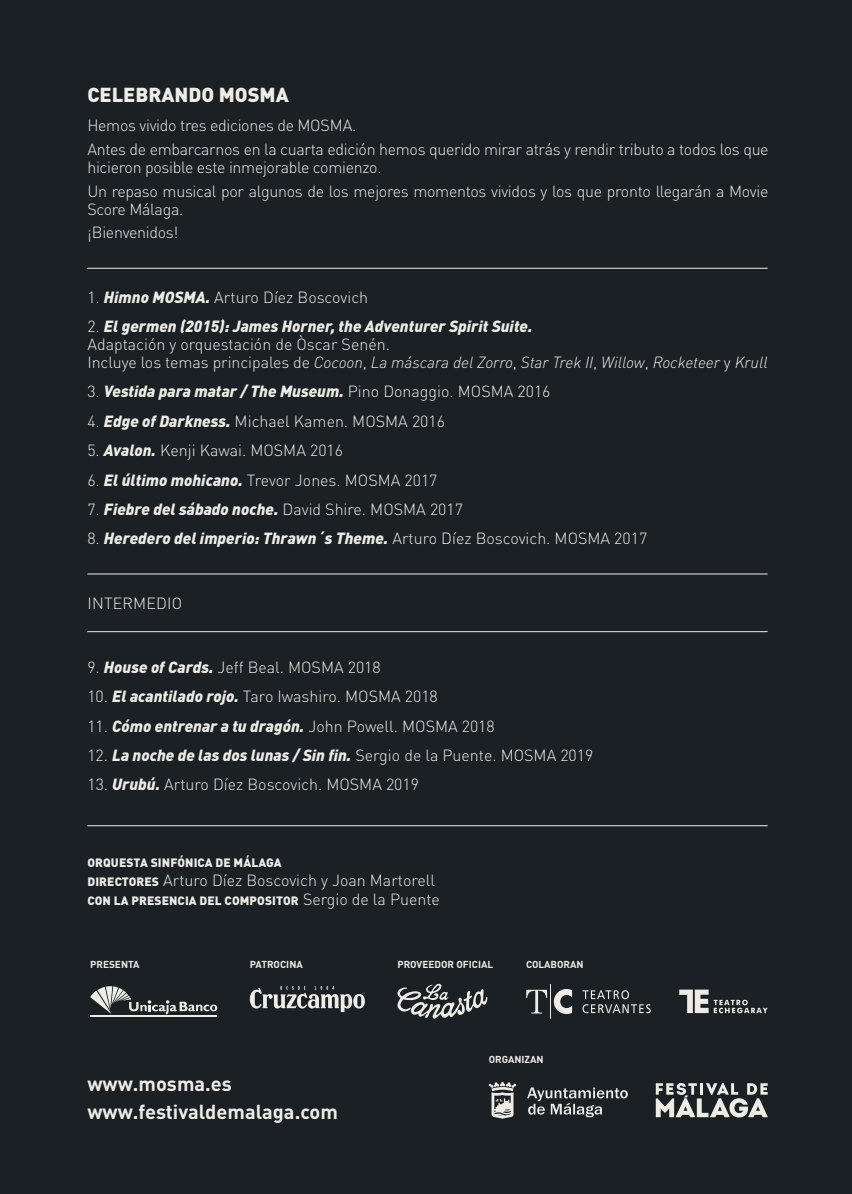
<style>
.page{position:relative;width:852px;height:1194px;background:#1a2024}
.page>*{position:absolute;margin:0;border:0;box-sizing:border-box;transform-origin:0 0}
.t1{font:700 20px/28px "DIN Pro";color:#efece6}
.t2{font:900 20px "DIN Pro";color:#efece6}
.t3{font:300 16px/23.6px "DIN Pro";letter-spacing:-.01em;color:#efece6}
.t4{font:italic 900 16px "DIN Pro";color:#efece6}
.t5{font:300 16px "DIN Pro";letter-spacing:.01em;color:#efece6}
.t6{font:900 12px "DIN Pro";letter-spacing:.01em;color:#efece6}
.t7{font:700 10px "DIN Pro";color:#efece6}
.s1{font-weight:900;font-style:italic}
.s2{font-style:italic}
.s3{font-weight:300;font-style:normal}
.s4{font-weight:900;font-size:12px}
.s5{font-weight:300;font-size:16px}
</style>
<div class="page">
<hr style="left:87px;top:268px;width:681px;height:1px;background:#efece6">
<hr style="left:87px;top:573px;width:681px;height:1px;background:#efece6">
<hr style="left:87px;top:631px;width:681px;height:1px;background:#efece6">
<hr style="left:87px;top:825px;width:681px;height:1px;background:#efece6">
<svg style="left:489px;top:1082px;width:139px;height:37px"></svg>
<svg style="left:656px;top:1083px;width:112px;height:34px"></svg>
<svg style="left:90px;top:986px;width:127px;height:28px"></svg>
<hr style="left:90px;top:1015px;width:127px;height:1px;background:#efece6">
<svg style="left:250px;top:986px;width:115px;height:26px"></svg>
<svg style="left:397px;top:983px;width:91px;height:36px"></svg>
<svg style="left:526px;top:990px;width:21px;height:24px"></svg>
<svg style="left:554px;top:989px;width:18px;height:25px"></svg>
<hr style="left:550px;top:984px;width:1px;height:35px;background:#efece6">
<svg style="left:583px;top:990px;width:68px;height:23px"></svg>
<svg style="left:679px;top:990px;width:89px;height:23px"></svg>
<p class="t2" style="left:87px;top:81px;width:203px">CELEBRANDO MOSMA</p>
<p class="t3" style="left:87px;top:113px;width:683px">Hemos vivido tres ediciones de MOSMA.<br>Antes de embarcarnos en la cuarta edición hemos querido mirar atrás y rendir tributo a todos los que</p>
<p class="t3" style="left:87px;top:155px;width:683px">hicieron posible este inmejorable comienzo.<br>Un repaso musical por algunos de los mejores momentos vividos y los que pronto llegarán a Movie</p>
<p class="t3" style="left:87px;top:197px;width:97px">Score Málaga. ¡Bienvenidos!</p>
<p class="t3" style="left:87px;top:285px;width:282px">1. <span class="s1">Himno MOSMA.</span> Arturo Díez Boscovich</p>
<p class="t3" style="left:87px;top:317px;width:682px;line-height:18px">2. <span class="s1">El germen (2015): James Horner, the Adventurer Spirit Suite.<br></span>Adaptación y orquestación de Òscar Senén.<br>Incluye los temas principales de <span class="s2">Cocoon</span>, <span class="s2">La máscara del Zorro</span>, <span class="s2">Star Trek II</span>, <span class="s2">Willow</span>, <span class="s2">Rocketeer</span> y <span class="s2">Krull</span></p>
<p class="t4" style="left:87px;top:378px;width:465px"><span class="s3">3.</span> Vestida para matar / The Museum. <span class="s3">Pino Donaggio. MOSMA 2016</span></p>
<p class="t3" style="left:87px;top:409px;width:359px">4. <span class="s1">Edge of Darkness.</span> Michael Kamen. MOSMA 2016</p>
<p class="t3" style="left:87px;top:438px;width:257px">5. <span class="s1">Avalon.</span> Kenji Kawai. MOSMA 2016</p>
<p class="t3" style="left:87px;top:467px;width:352px">6. <span class="s1">El último mohicano.</span> Trevor Jones. MOSMA 2017</p>
<p class="t3" style="left:87px;top:497px;width:377px">7. <span class="s1">Fiebre del sábado noche.</span> David Shire. MOSMA 2017</p>
<p class="t4" style="left:87px;top:525px;width:561px"><span class="s3">8.</span> Heredero del imperio: Thrawn´s Theme. <span class="s3">Arturo Díez Boscovich. MOSMA 2017</span></p>
<p class="t5" style="left:88px;top:592px;width:96px">INTERMEDIO</p>
<p class="t3" style="left:87px;top:655px;width:295px">9. <span class="s1">House of Cards.</span> Jeff Beal. MOSMA 2018</p>
<p class="t3" style="left:87px;top:684px;width:352px">10. <span class="s1">El acantilado rojo.</span> Taro Iwashiro. MOSMA 2018</p>
<p class="t3" style="left:87px;top:713px;width:409px">11. <span class="s1">Cómo entrenar a tu dragón.</span> John Powell. MOSMA 2018</p>
<p class="t3" style="left:87px;top:743px;width:507px">12. <span class="s1">La noche de las dos lunas / Sin fin.</span> Sergio de la Puente. MOSMA 2019</p>
<p class="t3" style="left:87px;top:772px;width:333px">13. <span class="s1">Urubú.</span> Arturo Díez Boscovich. MOSMA 2019</p>
<p class="t6" style="left:87px;top:855px;width:196px">ORQUESTA SINFÓNICA DE MÁLAGA</p>
<p class="t3" style="left:87px;top:868px;width:349px"><span class="s4">DIRECTORES</span> Arturo Díez Boscovich y Joan Martorell</p>
<p class="t6" style="left:87px;top:893px;width:354px">CON LA PRESENCIA DEL COMPOSITOR <span class="s5">Sergio de la Puente</span></p>
<p class="t7" style="left:90px;top:958px;width:51px">PRESENTA</p>
<p class="t7" style="left:250px;top:958px;width:55px">PATROCINA</p>
<p class="t7" style="left:397px;top:958px;width:97px">PROVEEDOR OFICIAL</p>
<p class="t7" style="left:526px;top:958px;width:59px">COLABORAN</p>
<p class="t1" style="left:87px;top:1069px;width:252px">www.mosma.es www.festivaldemalaga.com</p>
<p class="t7" style="left:489px;top:1053px;width:56px">ORGANIZAN</p>
</div>
